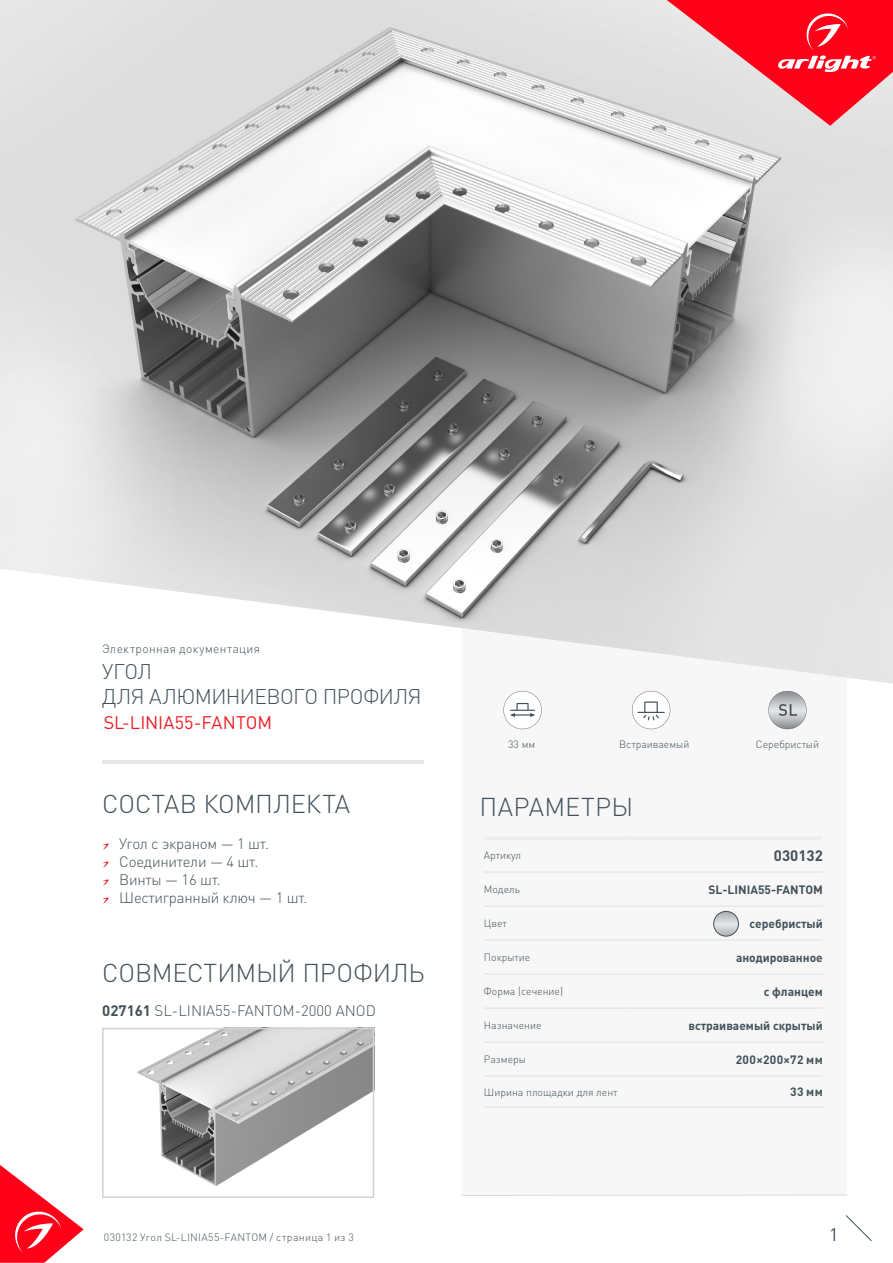
<style>
.page{position:relative;width:893px;height:1263px;background:#fff}
.page>*{position:absolute;margin:0;border:0;box-sizing:border-box;transform-origin:0 0}
.t1{font:300 25.5px "DIN Pro";letter-spacing:-.005em;color:#425159}
.t2{font:300 25.5px "DIN Pro";letter-spacing:.015em;color:#425159}
.t3{font:300 21px/25.2px "DIN Pro";letter-spacing:-.025em;color:#425159}
.t4{font:18px "DIN Pro";letter-spacing:.005em;color:#ee1d23}
.t5{font:18px "DIN Pro";color:#425159}
.t6{font:300 15px/18px "DIN Pro";letter-spacing:-.015em;color:#425159}
.t7{font:700 15px "DIN Pro";color:#425159}
.t8{font:700 12px "DIN Pro";color:#425159}
.t9{font:300 12px "DIN Pro";letter-spacing:.03em;color:#425159}
.t10{font:700 12px "DIN Pro";letter-spacing:.025em;color:#425159}
.t11{font:300 10.5px "DIN Pro";color:#425159}
.t12{font:300 10.5px "DIN Pro";letter-spacing:.04em;color:#425159}
.s1{font-weight:700}
</style>
<div class="page">
<svg style="left:0;top:1165px;width:84px;height:98px"></svg>
<svg style="left:845px;top:1215px;width:27px;height:26px"></svg>
<div style="left:462px;top:250px;width:385px;height:946px;background:#f7f7f8"></div>
<img style="left:0;top:0;width:893px;height:684px">
<svg style="left:632px;top:691px;width:38px;height:38px"></svg>
<hr style="left:102px;top:760px;width:322px;height:3px;background:#e6e7e9">
<hr style="left:484px;top:836px;width:148px;height:4px;background:#eeeeef">
<hr style="left:632px;top:836px;width:191px;height:4px;background:#eeeeef">
<hr style="left:484px;top:871px;width:148px;height:2px;background:#e6e7e9">
<hr style="left:632px;top:871px;width:191px;height:2px;background:#e6e7e9">
<hr style="left:484px;top:905px;width:148px;height:2px;background:#e6e7e9">
<hr style="left:632px;top:905px;width:191px;height:2px;background:#e6e7e9">
<hr style="left:484px;top:939px;width:148px;height:2px;background:#e6e7e9">
<hr style="left:632px;top:939px;width:191px;height:2px;background:#e6e7e9">
<hr style="left:484px;top:973px;width:148px;height:2px;background:#e6e7e9">
<hr style="left:632px;top:973px;width:191px;height:2px;background:#e6e7e9">
<hr style="left:484px;top:1007px;width:148px;height:2px;background:#e6e7e9">
<hr style="left:632px;top:1007px;width:191px;height:2px;background:#e6e7e9">
<hr style="left:484px;top:1041px;width:148px;height:2px;background:#e6e7e9">
<hr style="left:632px;top:1041px;width:191px;height:2px;background:#e6e7e9">
<hr style="left:484px;top:1075px;width:148px;height:2px;background:#e6e7e9">
<hr style="left:632px;top:1075px;width:191px;height:2px;background:#e6e7e9">
<hr style="left:484px;top:1106px;width:148px;height:2px;background:#e6e7e9">
<hr style="left:632px;top:1106px;width:191px;height:2px;background:#e6e7e9">
<hr style="left:462px;top:1195px;width:385px;height:1px;background:#dcdddf">
<svg style="left:714px;top:911px;width:24px;height:25px"></svg>
<div style="left:713px;top:911px;width:26px;height:25px;border:1px solid #425159;border-radius:50%"></div>
<svg style="left:503px;top:691px;width:39px;height:38px"></svg>
<svg style="left:102px;top:843px;width:7px;height:6px"></svg>
<svg style="left:102px;top:861px;width:7px;height:6px"></svg>
<svg style="left:102px;top:879px;width:7px;height:6px"></svg>
<svg style="left:102px;top:897px;width:7px;height:6px"></svg>
<svg style="left:667px;top:0;width:226px;height:126px"></svg>
<img style="left:137px;top:1031px;width:234px;height:155px">
<div style="left:102px;top:1028px;width:272px;height:170px;border:2px solid #d1d2d4"></div>
<svg style="left:768px;top:691px;width:39px;height:38px"></svg>
<p class="t9" style="left:102px;top:641px;width:160px">Электронная документация</p>
<h2 class="t3" style="left:102px;top:657px;width:321px">УГОЛ<br>ДЛЯ АЛЮМИНИЕВОГО ПРОФИЛЯ</h2>
<h3 class="t4" style="left:104px;top:711px;width:170px">SL-LINIA55-FANTOM</h3>
<h1 class="t1" style="left:102px;top:787px;width:249px">СОСТАВ КОМПЛЕКТА</h1>
<h3 class="t6" style="left:119px;top:834px;width:190px">Угол с экраном — 1 шт.<br>Соединители — 4 шт.<br>Винты — 16 шт.<br>Шестигранный ключ — 1 шт.</h3>
<h1 class="t1" style="left:102px;top:955px;width:324px">СОВМЕСТИМЫЙ ПРОФИЛЬ</h1>
<h3 class="t6" style="left:102px;top:1001px;width:275px"><span class="s1">027161</span> SL-LINIA55-FANTOM-2000 ANOD</h3>
<p class="t11" style="left:508px;top:737px;width:29px">33 мм</p>
<p class="t11" style="left:619px;top:737px;width:72px">Встраиваемый</p>
<p class="t11" style="left:756px;top:737px;width:65px">Серебристый</p>
<h1 class="t2" style="left:479px;top:789px;width:155px">ПАРАМЕТРЫ</h1>
<p class="t11" style="left:484px;top:848px;width:39px">Артикул</p>
<h3 class="t7" style="left:774px;top:845px;width:50px">030132</h3>
<p class="t11" style="left:484px;top:882px;width:38px">Модель</p>
<p class="t8" style="left:708px;top:881px;width:116px">SL-LINIA55-FANTOM</p>
<p class="t11" style="left:484px;top:916px;width:24px">Цвет</p>
<p class="t8" style="left:749px;top:915px;width:75px">серебристый</p>
<p class="t11" style="left:484px;top:950px;width:48px">Покрытие</p>
<p class="t8" style="left:736px;top:949px;width:88px">анодированное</p>
<p class="t11" style="left:484px;top:984px;width:81px">Форма (сечение)</p>
<p class="t8" style="left:764px;top:983px;width:61px">с фланцем</p>
<p class="t11" style="left:484px;top:1018px;width:59px">Назначение</p>
<p class="t8" style="left:688px;top:1017px;width:136px">встраиваемый скрытый</p>
<p class="t11" style="left:484px;top:1052px;width:44px">Размеры</p>
<p class="t10" style="left:736px;top:1051px;width:88px">200×200×72 мм</p>
<p class="t11" style="left:484px;top:1085px;width:135px">Ширина площадки для лент</p>
<p class="t8" style="left:790px;top:1084px;width:34px">33 мм</p>
<p class="t12" style="left:104px;top:1230px;width:251px">030132 Угол SL-LINIA55-FANTOM / страница 1 из 3</p>
<h3 class="t5" style="left:829px;top:1222px;width:11px">1</h3>
</div>
